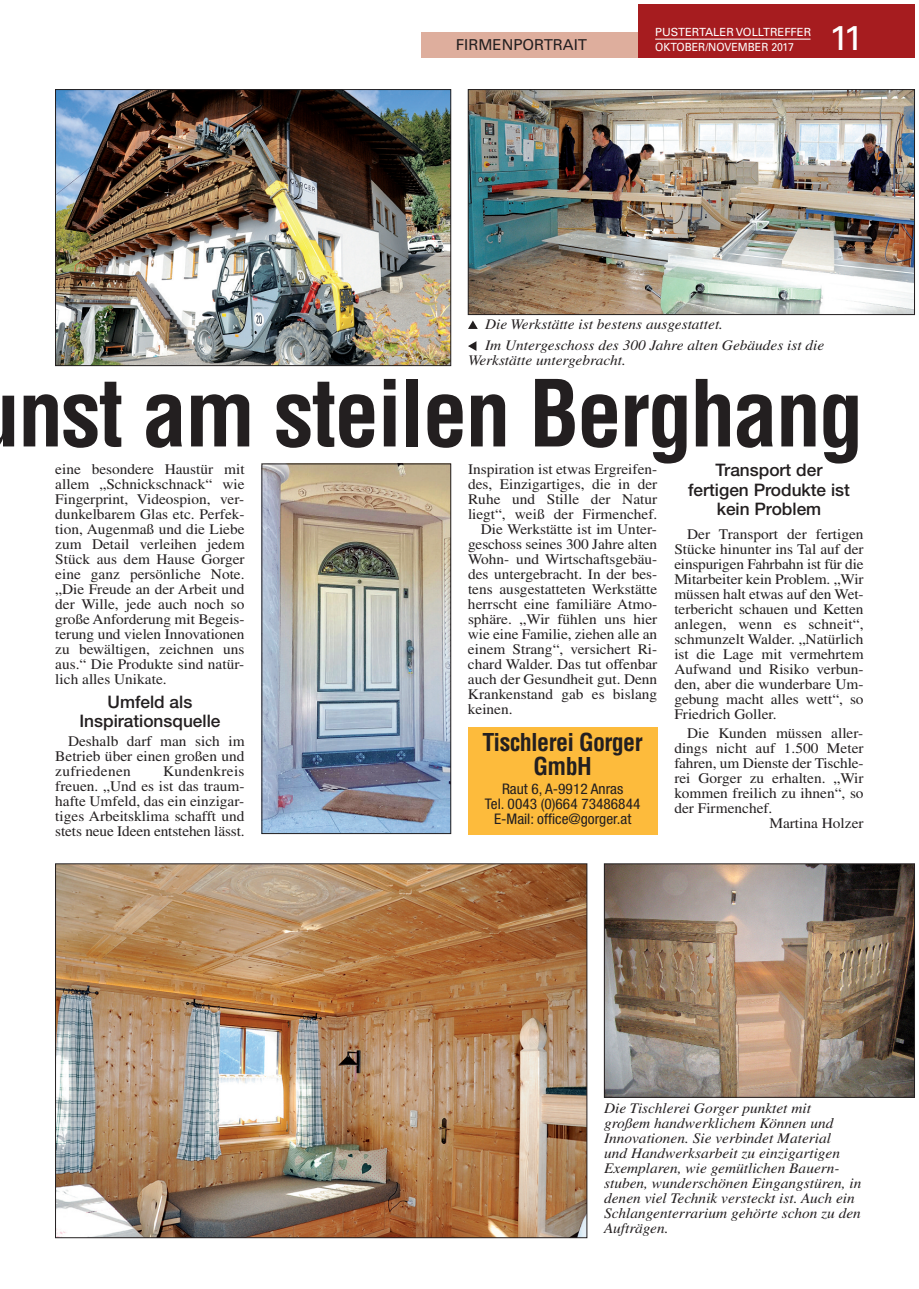
<style>
.page{position:relative;width:919px;height:1289px;background:#fff}
.page>*{position:absolute;margin:0;border:0;box-sizing:border-box;transform-origin:0 0}
.t1{font:700 condensed 90px "Helvetica LT Std";letter-spacing:-.025em;color:#231f20}
.t2{font:34.5px "Univers LT Std";color:#fff;scale:1.05 1}
.t3{font:700 condensed 24px/24px "Helvetica LT Std";letter-spacing:-.025em;color:#231f20;text-align:center}
.t4{font:500 17.25px/19.5px "Helvetica Neue LT Std";color:#231f20;text-align:center}
.t5{font:15px "Univers LT Std";color:#231f20}
.t6{font:14.7px/15px "Times LT Std";color:#231f20;text-align:justify;scale:1.05 1}
.t7{font:italic 14.7px/15px "Times LT Std";color:#231f20;scale:1.05 1}
.t8{font:condensed 14.7px/15px "Helvetica Neue LT Std";color:#231f20;text-align:center;scale:1.05 1}
.t9{font:11.25px/15px "Univers LT Std";color:#fff}
</style>
<div class="page">
<div style="left:638px;top:4px;width:276px;height:53px;background:#a61c1f"></div>
<div style="left:421px;top:32px;width:217px;height:25px;background:#deae9d"></div>
<hr style="left:655px;top:39px;width:155px;height:1px;background:#fff">
<img style="left:263px;top:465px;width:186px;height:366px">
<div style="left:261px;top:463px;width:190px;height:370px;border:1px solid #231f20"></div>
<img style="left:606px;top:865px;width:306px;height:230px">
<div style="left:604px;top:863px;width:310px;height:234px;border:1px solid #231f20"></div>
<img style="left:57px;top:865px;width:528px;height:370px">
<img style="left:57px;top:91px;width:392px;height:273px">
<div style="left:55px;top:89px;width:396px;height:277px;border:1px solid #231f20"></div>
<img style="left:470px;top:91px;width:442px;height:222px">
<div style="left:468px;top:89px;width:446px;height:226px;border:1px solid #231f20"></div>
<div style="left:468px;top:727px;width:189px;height:108px;background:#fdbb3c"></div>
<svg style="left:468px;top:320px;width:9px;height:9px"></svg>
<svg style="left:468px;top:341px;width:8px;height:10px"></svg>
<p class="t5" style="left:456px;top:39px;width:133px">FIRMENPORTRAIT</p>
<p class="t9" style="left:655px;top:26px;width:157px">PUSTERTALER VOLLTREFFER<br>OKTOBER/NOVEMBER 2017</p>
<h2 class="t2" style="left:829px;top:26px;width:34px">11</h2>
<p class="t7" style="left:485px;top:318px;width:228px">Die Werkstätte ist bestens ausgestattet.</p>
<p class="t7" style="left:468px;top:339px;width:341px;text-indent:17px">Im Untergeschoss des 300 Jahre alten Gebäudes ist die<br>Werkstätte untergebracht.</p>
<h1 class="t1" style="left:18px;top:379px;width:847px">nst am steilen Berghang</h1>
<p class="t4" style="left:688px;top:462px;width:163px">Transport der fertigen Produkte ist kein Problem</p>
<p class="t6" style="left:674px;top:527px;width:182px;text-indent:13px">Der Transport der fertigen Stücke hinunter ins Tal auf der einspurigen Fahrbahn ist für die Mitarbeiter kein Problem. „Wir müssen halt etwas auf den Wet&shy;terbericht schauen und Ketten anlegen, wenn es schneit“, schmunzelt Walder. „Natürlich ist die Lage mit vermehrtem Aufwand und Risiko verbun&shy;den, aber die wunderbare Um&shy;gebung macht alles wett“, so Friedrich Goller.</p>
<p class="t6" style="left:687px;top:727px;width:169px">Die Kunden müssen aller-</p>
<p class="t6" style="left:674px;top:742px;width:182px">dings nicht auf 1.500 Meter</p>
<p class="t6" style="left:674px;top:757px;width:182px">fahren, um Dienste der Tischle-</p>
<p class="t6" style="left:674px;top:772px;width:182px">rei Gorger zu erhalten. „Wir</p>
<p class="t6" style="left:674px;top:787px;width:182px">kommen freilich zu ihnen“, so</p>
<p class="t6" style="left:674px;top:802px;width:95px">der Firmenchef.</p>
<p class="t6" style="left:769px;top:817px;width:91px">Martina Holzer</p>
<p class="t6" style="left:55px;top:463px;width:182px">eine besondere Haustür mit allem „Schnickschnack“ wie Fingerprint, Videospion, ver&shy;dunkelbarem Glas etc. Perfek&shy;tion, Augenmaß und die Liebe zum Detail verleihen jedem Stück aus dem Hause Gorger eine ganz persönliche Note. „Die Freude an der Arbeit und der Wille, jede auch noch so große Anforderung mit Begeis&shy;terung und vielen Innovationen zu bewältigen, zeichnen uns aus.“ Die Produkte sind natür&shy;lich alles Unikate.</p>
<p class="t4" style="left:79px;top:693px;width:142px">Umfeld als<br>Inspirationsquelle</p>
<p class="t6" style="left:55px;top:735px;width:182px;text-indent:13px">Deshalb darf man sich im Betrieb über einen großen und zufriedenen</p>
<p class="t6" style="left:468px;top:463px;width:182px">Inspiration ist etwas Ergreifen-</p>
<p class="t6" style="left:468px;top:478px;width:182px">des, Einzigartiges, die in der</p>
<p class="t6" style="left:468px;top:493px;width:182px">Ruhe und Stille der Natur</p>
<p class="t6" style="left:468px;top:508px;width:182px">liegt“, weiß der Firmenchef.</p>
<p class="t6" style="left:480px;top:523px;width:169px">Die Werkstätte ist im Unter-</p>
<p class="t6" style="left:468px;top:538px;width:182px">geschoss seines 300 Jahre alten</p>
<p class="t6" style="left:468px;top:553px;width:182px">Wohn- und Wirtschaftsgebäu-</p>
<p class="t6" style="left:468px;top:568px;width:182px">des untergebracht. In der bes-</p>
<p class="t6" style="left:468px;top:583px;width:182px">tens ausgestatteten Werkstätte</p>
<p class="t6" style="left:468px;top:598px;width:182px">herrscht eine familiäre Atmo-</p>
<p class="t6" style="left:468px;top:613px;width:182px">sphäre. „Wir fühlen uns hier</p>
<p class="t6" style="left:468px;top:628px;width:182px">wie eine Familie, ziehen alle an</p>
<p class="t6" style="left:468px;top:643px;width:182px">einem Strang“, versichert Ri-</p>
<p class="t6" style="left:468px;top:658px;width:182px">chard Walder. Das tut offenbar</p>
<p class="t6" style="left:468px;top:673px;width:182px">auch der Gesundheit gut. Denn</p>
<p class="t6" style="left:468px;top:688px;width:182px">Krankenstand gab es bislang</p>
<p class="t6" style="left:468px;top:703px;width:44px">keinen.</p>
<h3 class="t3" style="left:482px;top:732px;width:161px">Tischlerei Gorger<br>GmbH</h3>
<p class="t8" style="left:485px;top:782px;width:150px">Raut 6, A-9912 Anras<br>Tel. 0043 (0)664 73486844<br>E-Mail: office@gorger.at</p>
<p class="t6" style="left:55px;top:765px;width:182px;text-indent:108px">Kundenkreis freuen. „Und es ist das traum&shy;hafte Umfeld, das ein einzigar&shy;tiges Arbeitsklima schafft und stets neue Ideen entstehen lässt.</p>
<p class="t7" style="left:604px;top:1102px;width:246px">Die Tischlerei Gorger punktet mit<br>großem handwerklichem Können und Innovationen. Sie verbindet Material<br>und Handwerksarbeit zu einzigartigen Exemplaren, wie gemütlichen Bauern&shy;stuben, wunderschönen Eingangstüren, in denen viel Technik versteckt ist. Auch ein Schlangenterrarium gehörte schon zu den Aufträgen.</p>
</div>
